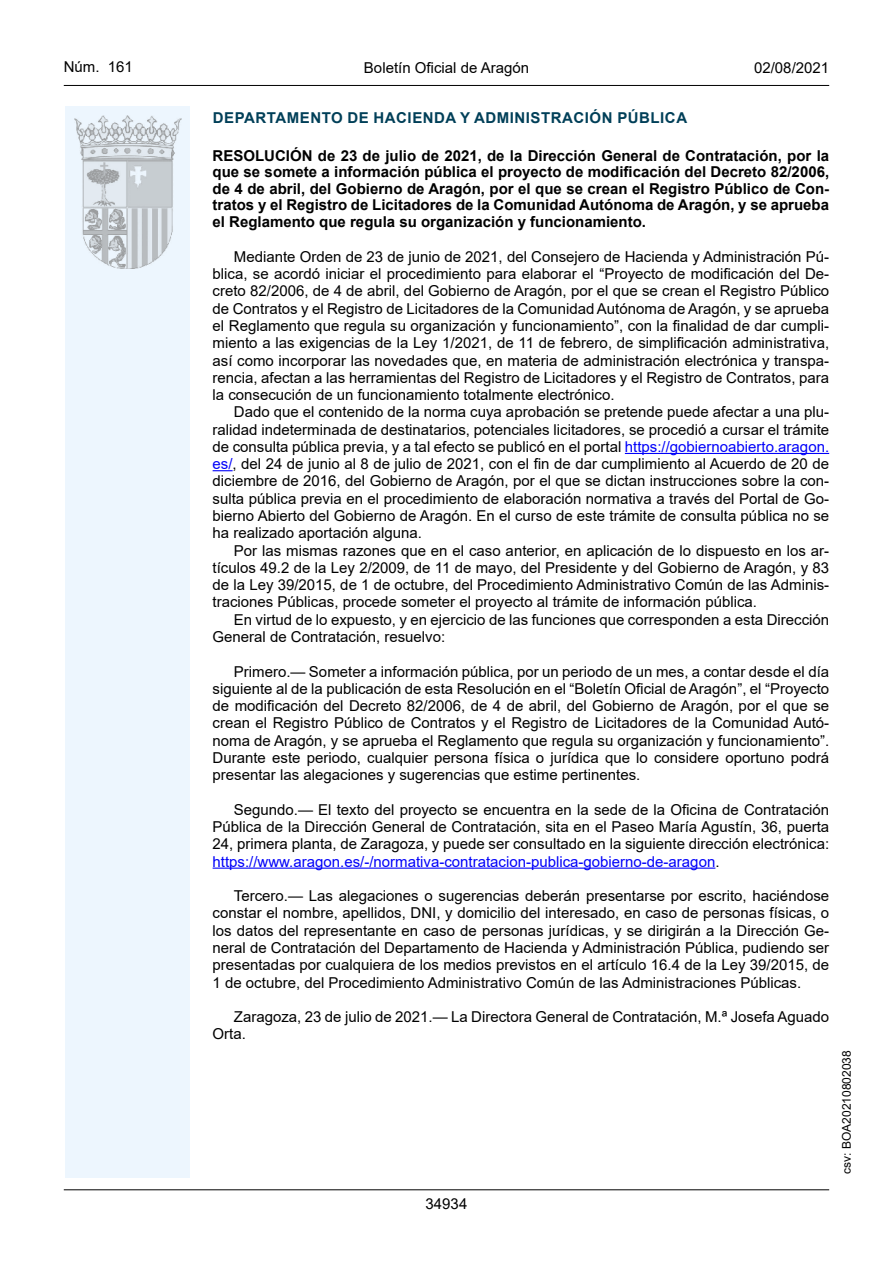
<style>
.page{position:relative;width:893px;height:1263px;background:#fff}
.page>*{position:absolute;margin:0;border:0;box-sizing:border-box;transform-origin:0 0}
.inicio_de_parrafo{font:15px/17.2px "Arial";color:#000;text-align:justify}
.Titulo_text{font:15px/16.5px "Arial Bold MT2";color:#000;text-align:justify}
.emisor_text{font:15px "Arial Bold MT2";letter-spacing:.035em;color:#003f58}
.estilo_head-c{font:15px "Arial";color:#000}
.estilo_head-d{font:15px "Arial MT2";color:#000}
.estilo_head-i{font:15px "Arial MT2";color:#000}
.numero_pagina{font:15px "Arial MT2";color:#000}
.estilo_head-i-2{font:12px "Arial MT2";color:#000}
.s1{font-family:"Arial";font-weight:700}
.s2{color:#0000fa}
.s3{font-family:"Arial MT2";color:#0000fa}
.s4{font-family:"Arial MT2"}
</style>
<div class="page">
<hr style="left:64px;top:1189px;width:765px;height:1px;background:#000">
<hr style="left:64px;top:85px;width:765px;height:1px;background:#000">
<div style="left:65px;top:106px;width:125px;height:1072px;background:#edf6fe"></div>
<img style="left:75px;top:115px;width:106px;height:153px">
<hr style="left:625px;top:453px;width:204px;height:1px;background:#0000fa">
<svg style="left:213px;top:470px;width:20px;height:1px"></svg>
<hr style="left:213px;top:867px;width:502px;height:2px;background:#0000fa">
<p class="estilo_head-i" style="left:64px;top:57px;width:71px">Núm. 161</p>
<p class="estilo_head-c" style="left:364px;top:57px;width:167px">Boletín Oficial de Aragón</p>
<p class="estilo_head-d" style="left:754px;top:57px;width:77px">02/08/2021</p>
<h5 class="emisor_text" style="left:213px;top:107px;width:476px">DEPARTAMENTO DE HACIENDA Y ADMINISTRACIÓN PÚBLICA</h5>
<p class="Titulo_text" style="left:213px;top:147px;width:618px">RESOLUCIÓN de 23 de julio de 2021, de la Dirección General de Contratación, por la <span class="s1">que se somete a información pública el proyecto de modificación del Decreto 82/2006, </span>de 4 de abril, del Gobierno de Aragón, por el que se crean el Registro Público de Con&shy;tratos y el Registro de Licitadores de la Comunidad Autónoma de Aragón, y se aprueba el Reglamento que regula su organización y funcionamiento.</p>
<p class="inicio_de_parrafo" style="left:213px;top:248px;width:618px;text-indent:21px">Mediante Orden de 23 de junio de 2021, del Consejero de Hacienda y Administración Pú&shy;blica, se acordó iniciar el procedimiento para elaborar el “Proyecto de modificación del De&shy;creto 82/2006, de 4 de abril, del Gobierno de Aragón, por el que se crean el Registro Público de Contratos y el Registro de Licitadores de la Comunidad Autónoma de Aragón, y se aprueba el Reglamento que regula su organización y funcionamiento”, con la finalidad de dar cumpli&shy;miento a las exigencias de la Ley 1/2021, de 11 de febrero, de simplificación administrativa, así como incorporar las novedades que, en materia de administración electrónica y transpa&shy;rencia, afectan a las herramientas del Registro de Licitadores y el Registro de Contratos, para la consecución de un funcionamiento totalmente electrónico.</p>
<p class="inicio_de_parrafo" style="left:213px;top:403px;width:618px;text-indent:21px">Dado que el contenido de la norma cuya aprobación se pretende puede afectar a una plu&shy;ralidad indeterminada de destinatarios, potenciales licitadores, se procedió a cursar el trámite de consulta pública previa, y a tal efecto se publicó en el portal <span class="s2">https://gobiernoabierto.aragon. </span><span class="s3">es/</span>, del 24 de junio al 8 de julio de 2021, con el fin de dar cumplimiento al Acuerdo de 20 de diciembre de 2016, del Gobierno de Aragón, por el que se dictan instrucciones sobre la con&shy;sulta pública previa en el procedimiento de elaboración normativa a través del Portal de Go&shy;bierno Abierto del Gobierno de Aragón. En el curso de este trámite de consulta pública no se ha realizado aportación alguna.</p>
<p class="inicio_de_parrafo" style="left:213px;top:542px;width:618px;text-indent:21px">Por las mismas razones que en el caso anterior, en aplicación de lo dispuesto en los ar&shy;tículos 49.2 de la Ley 2/2009, de 11 de mayo, del Presidente y del Gobierno de Aragón, y 83 de la Ley 39/2015, de 1 de octubre, del Procedimiento Administrativo Común de las Adminis&shy;traciones Públicas, procede someter el proyecto al trámite de información pública.</p>
<p class="inicio_de_parrafo" style="left:213px;top:611px;width:618px;text-indent:21px">En virtud de lo expuesto, y en ejercicio de las funciones que corresponden a esta Dirección<br>General de Contratación, resuelvo:</p>
<p class="inicio_de_parrafo" style="left:213px;top:662px;width:618px;text-indent:21px">Primero.— Someter a información pública, por un periodo de un mes, a contar desde el día siguiente al de la publicación de esta Resolución en el “Boletín Oficial de Aragón”, el “Proyecto de modificación del Decreto 82/2006, de 4 de abril, del Gobierno de Aragón, por el que se crean el Registro Público de Contratos y el Registro de Licitadores de la Comunidad Autó&shy;noma de Aragón, y se aprueba el Reglamento que regula su organización y funcionamiento”.<br>Durante este periodo, cualquier persona física o jurídica que lo considere oportuno podrá presentar las alegaciones y sugerencias que estime pertinentes.</p>
<p class="inicio_de_parrafo" style="left:213px;top:801px;width:618px;text-indent:21px">Segundo.— El texto del proyecto se encuentra en la sede de la Oficina de Contratación Pública de la Dirección General de Contratación, sita en el Paseo María Agustín, 36, puerta 24, primera planta, de Zaragoza, y puede ser consultado en la siguiente dirección electrónica: <span class="s2">https://www.aragon.es/-/normativa-contratacion-publica-gobierno-de-aragon</span><span class="s4">.</span></p>
<p class="inicio_de_parrafo" style="left:213px;top:887px;width:618px;text-indent:21px">Tercero.— Las alegaciones o sugerencias deberán presentarse por escrito, haciéndose constar el nombre, apellidos, DNI, y domicilio del interesado, en caso de personas físicas, o los datos del representante en caso de personas jurídicas, y se dirigirán a la Dirección Ge&shy;neral de Contratación del Departamento de Hacienda y Administración Pública, pudiendo ser presentadas por cualquiera de los medios previstos en el artículo 16.4 de la Ley 39/2015, de 1 de octubre, del Procedimiento Administrativo Común de las Administraciones Públicas.</p>
<p class="inicio_de_parrafo" style="left:213px;top:1008px;width:618px;text-indent:21px">Zaragoza, 23 de julio de 2021.— La Directora General de Contratación, M.ª Josefa Aguado<br>Orta.</p>
<p class="numero_pagina" style="left:426px;top:1193px;width:43px">34934</p>
<p class="estilo_head-i-2" style="left:838px;top:1174px;width:125px;rotate:-90deg">csv: BOA20210802038</p>
</div>
